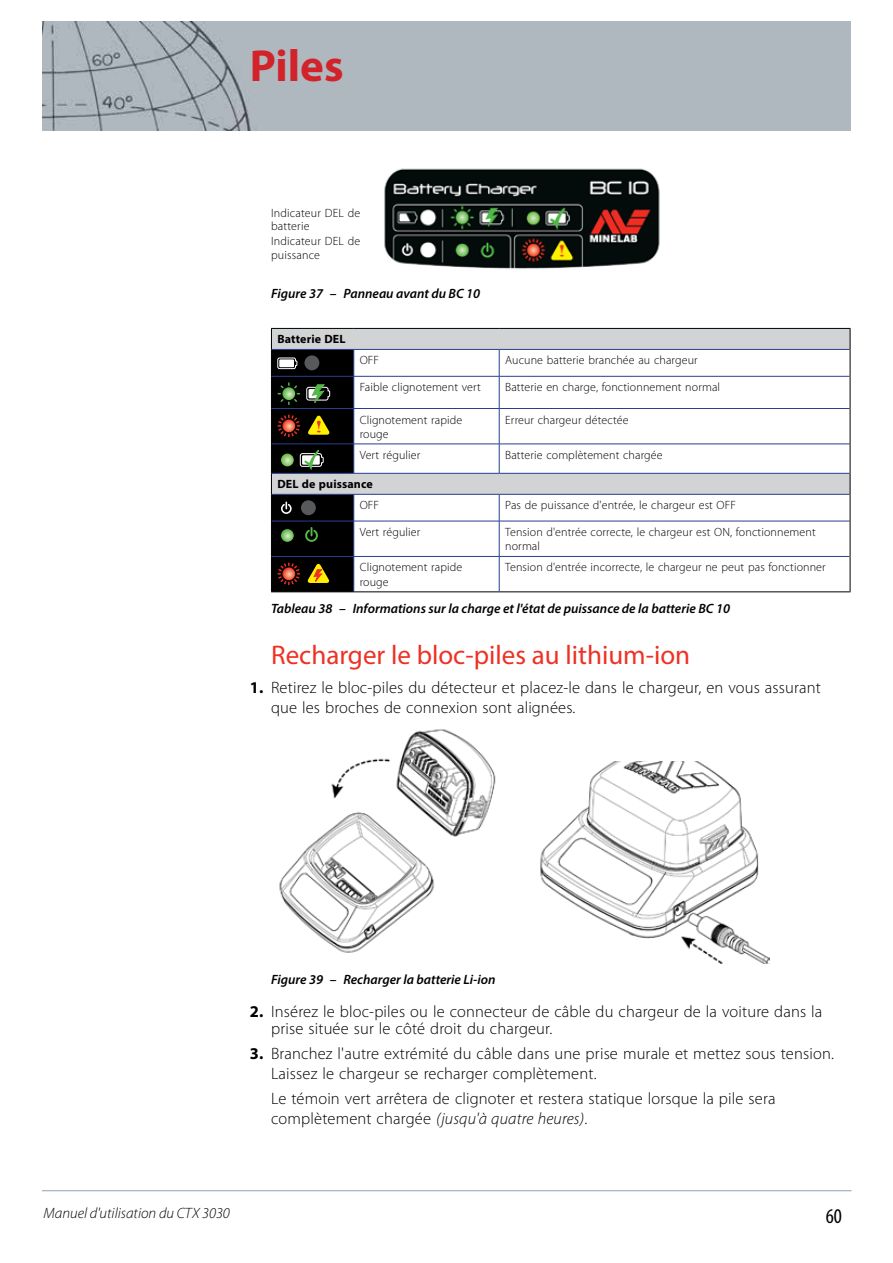
<style>
.page{position:relative;width:893px;height:1263px;background:#fff}
.page>*{position:absolute;margin:0;border:0;box-sizing:border-box;transform-origin:0 0}
.t1{font:700 45px "Myriad Pro";color:#d2232a}
.t2{font:27px "Myriad Pro";color:#ee3124}
.t3{font:condensed 21px "Myriad Pro";color:#000}
.t4{font:300 16.5px/19.8px "Myriad Pro";letter-spacing:.01em;color:#000}
.t5{font:italic 300 15px "Myriad Pro";color:#000}
.t6{font:italic 600 13.5px "Myriad Pro";color:#000}
.t7{font:300 12px/14.4px "Myriad Pro";letter-spacing:.01em;color:#000}
.t8{font:700 12px "Myriad Pro";letter-spacing:.01em;color:#000}
.s1{font-weight:700}
.s2{font-style:italic}
</style>
<div class="page">
<div style="left:43px;top:22px;width:807px;height:108px;background:#afb8bf"></div>
<hr style="left:42px;top:1190px;width:809px;height:1px;background:#a0adb7">
<img style="left:384px;top:168px;width:276px;height:101px">
<svg style="left:355px;top:329px;width:495px;height:165px"></svg>
<hr style="left:271px;top:328px;width:83px;height:1px;background:#000">
<hr style="left:354px;top:328px;width:145px;height:1px;background:#000">
<hr style="left:499px;top:328px;width:351px;height:1px;background:#000">
<svg style="left:850px;top:329px;width:1px;height:47px"></svg>
<hr style="left:850px;top:376px;width:1px;height:32px;background:#000">
<hr style="left:850px;top:408px;width:1px;height:36px;background:#000">
<svg style="left:850px;top:444px;width:1px;height:77px"></svg>
<hr style="left:850px;top:521px;width:1px;height:35px;background:#000">
<hr style="left:850px;top:556px;width:1px;height:35px;background:#000">
<hr style="left:354px;top:591px;width:145px;height:1px;background:#000">
<hr style="left:499px;top:591px;width:351px;height:1px;background:#000">
<hr style="left:354px;top:349px;width:145px;height:1px;background:#25408f">
<hr style="left:499px;top:349px;width:351px;height:1px;background:#25408f">
<svg style="left:499px;top:350px;width:1px;height:26px"></svg>
<hr style="left:354px;top:376px;width:145px;height:1px;background:#25408f">
<hr style="left:499px;top:376px;width:351px;height:1px;background:#25408f">
<hr style="left:499px;top:376px;width:1px;height:32px;background:#25408f">
<hr style="left:354px;top:408px;width:145px;height:1px;background:#25408f">
<hr style="left:499px;top:408px;width:351px;height:1px;background:#25408f">
<hr style="left:499px;top:409px;width:1px;height:35px;background:#25408f">
<hr style="left:354px;top:444px;width:145px;height:1px;background:#25408f">
<hr style="left:499px;top:444px;width:351px;height:1px;background:#25408f">
<svg style="left:499px;top:444px;width:1px;height:29px"></svg>
<hr style="left:354px;top:473px;width:145px;height:1px;background:#25408f">
<hr style="left:499px;top:473px;width:351px;height:1px;background:#25408f">
<hr style="left:354px;top:494px;width:145px;height:1px;background:#25408f">
<hr style="left:499px;top:494px;width:351px;height:1px;background:#25408f">
<svg style="left:499px;top:494px;width:1px;height:27px"></svg>
<hr style="left:354px;top:521px;width:145px;height:1px;background:#25408f">
<hr style="left:499px;top:521px;width:351px;height:1px;background:#25408f">
<hr style="left:499px;top:521px;width:1px;height:35px;background:#25408f">
<hr style="left:354px;top:556px;width:145px;height:1px;background:#25408f">
<hr style="left:499px;top:556px;width:351px;height:1px;background:#25408f">
<hr style="left:499px;top:557px;width:1px;height:34px;background:#25408f">
<svg style="left:271px;top:329px;width:84px;height:263px;background:#373732"></svg>
<img style="left:279px;top:729px;width:217px;height:224px">
<img style="left:540px;top:761px;width:229px;height:202px">
<h1 class="t1" style="left:250px;top:37px;width:95px">Piles</h1>
<p class="t7" style="left:271px;top:206px;width:91px;line-height:13.5px">Indicateur DEL de batterie</p>
<p class="t7" style="left:271px;top:234px;width:91px;line-height:13.5px">Indicateur DEL de puissance</p>
<p class="t6" style="left:271px;top:285px;width:211px">Figure 37 – Panneau avant du BC 10</p>
<p class="t8" style="left:277px;top:332px;width:70px">Batterie DEL</p>
<p class="t7" style="left:360px;top:353px;width:21px">OFF</p>
<p class="t7" style="left:505px;top:353px;width:194px">Aucune batterie branchée au chargeur</p>
<p class="t7" style="left:360px;top:380px;width:123px">Faible clignotement vert</p>
<p class="t7" style="left:505px;top:380px;width:216px">Batterie en charge, fonctionnement normal</p>
<p class="t7" style="left:360px;top:412px;width:104px">Clignotement rapide rouge</p>
<p class="t7" style="left:505px;top:412px;width:125px">Erreur chargeur détectée</p>
<p class="t7" style="left:360px;top:448px;width:62px">Vert régulier</p>
<p class="t7" style="left:505px;top:448px;width:159px">Batterie complètement chargée</p>
<p class="t8" style="left:277px;top:476px;width:97px">DEL de puissance</p>
<p class="t7" style="left:360px;top:498px;width:21px">OFF</p>
<p class="t7" style="left:505px;top:498px;width:232px">Pas de puissance d'entrée, le chargeur est OFF</p>
<p class="t7" style="left:360px;top:525px;width:62px">Vert régulier</p>
<p class="t7" style="left:505px;top:525px;width:312px">Tension d'entrée correcte, le chargeur est ON, fonctionnement normal</p>
<p class="t7" style="left:360px;top:560px;width:104px">Clignotement rapide rouge</p>
<p class="t7" style="left:505px;top:560px;width:322px">Tension d'entrée incorrecte, le chargeur ne peut pas fonctionner</p>
<p class="t6" style="left:271px;top:599px;width:460px">Tableau 38 – Informations sur la charge et l'état de puissance de la batterie BC 10</p>
<h2 class="t2" style="left:271px;top:638px;width:421px">Recharger le bloc-piles au lithium-ion</h2>
<p class="t4" style="left:271px;top:678px;width:551px;text-indent:-21px"><span class="s1">1.</span> Retirez le bloc-piles du détecteur et placez-le dans le chargeur, en vous assurant que les broches de connexion sont alignées.</p>
<p class="t6" style="left:271px;top:971px;width:226px">Figure 39 – Recharger la batterie Li-ion</p>
<p class="t4" style="left:271px;top:1004px;width:553px;line-height:16.5px;text-indent:-21px"><span class="s1">2.</span> Insérez le bloc-piles ou le connecteur de câble du chargeur de la voiture dans la prise située sur le côté droit du chargeur.</p>
<p class="t4" style="left:271px;top:1044px;width:564px;text-indent:-21px"><span class="s1">3.</span> Branchez l'autre extrémité du câble dans une prise murale et mettez sous tension.<br>Laissez le chargeur se recharger complètement.</p>
<p class="t4" style="left:271px;top:1088px;width:506px">Le témoin vert arrêtera de clignoter et restera statique lorsque la pile sera complètement chargée <span class="s2">(jusqu'à quatre heures)</span>.</p>
<p class="t5" style="left:44px;top:1205px;width:188px">Manuel d'utilisation du CTX 3030</p>
<p class="t3" style="left:826px;top:1203px;width:18px">60</p>
</div>
